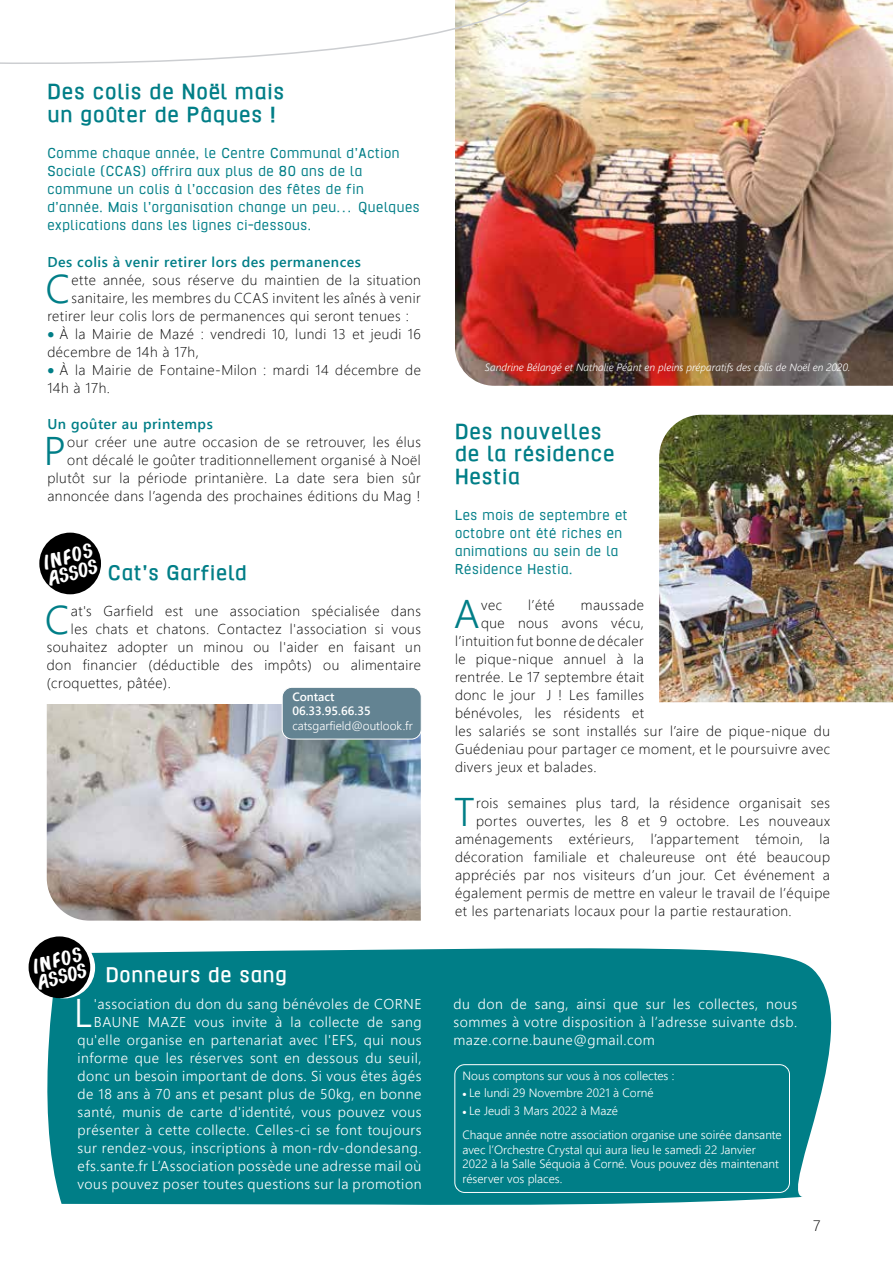
<style>
.page{position:relative;width:893px;height:1263px;background:#fff}
.page>*{position:absolute;margin:0;border:0;box-sizing:border-box;transform-origin:0 0}
.t1{font:39.9px "Webly Sleek UI Semilight";color:#007e87}
.t2{font:39.9px "Webly Sleek UI Semilight";color:#fff}
.t3{font:700 24.75px/22.5px "Hurufo&Numero";letter-spacing:.035em;color:#007e87}
.t4{font:700 24px "Hurufo&Numero";letter-spacing:.035em;color:#fff}
.t5{font:700 24px "Hurufo&Numero";letter-spacing:.035em;color:#007e87}
.t6{font:18.15px/17.1px "Bonoco";color:#fff}
.t7{font:16.5px/18px "Hurufo&Numero";letter-spacing:.035em;color:#007e87}
.t8{font:15px "Webly Sleek UI Light";color:#000}
.t9{font:14.25px/18px "Webly Sleek UI Light";letter-spacing:.035em;color:#000}
.t10{font:14.25px/18px "Webly Sleek UI Semilight";letter-spacing:.035em;color:#fff;text-align:right}
.t11{font:14.25px "Webly Sleek UI Semibold";letter-spacing:.035em;color:#007e87}
.t12{font:12px/14.4px "Webly Sleek UI Semilight";color:#fff}
.t13{font:12px/14.4px "Webly Sleek UI Semibold";color:#fff}
.t14{font:italic 10.5px "Webly Sleek UI Semilight";color:#fff}
.s1{color:#007e87}
</style>
<div class="page">
<img style="left:47px;top:704px;width:374px;height:216px">
<img style="left:455px;top:0;width:438px;height:386px">
<img style="left:0;top:0;width:826px;height:247px">
<svg style="left:31px;top:943px;width:801px;height:262px;background:#168991"></svg>
<div style="left:282px;top:687px;width:139px;height:52px;background:#638392;border-radius:10px"></div>
<div style="left:282px;top:687px;width:140px;height:52px;border:1px solid #fff;border-radius:10px"></div>
<svg style="left:44px;top:533px;width:62px;height:62px"></svg>
<div style="left:39px;top:533px;width:62px;height:61px;background:#000;border-radius:50%"></div>
<svg style="left:33px;top:937px;width:62px;height:61px"></svg>
<div style="left:29px;top:936px;width:61px;height:62px;background:#000;border-radius:50%"></div>
<img style="left:659px;top:415px;width:234px;height:287px">
<div style="left:455px;top:1065px;width:334px;height:127px;background:#007e87;border-radius:10px"></div>
<div style="left:454px;top:1064px;width:336px;height:129px;border:1px solid #fff;border-radius:10px"></div>
<h2 class="t3" style="left:47px;top:81px;width:238px">Des colis de Noël mais un goûter de Pâques !</h2>
<p class="t7" style="left:47px;top:144px;width:374px">Comme chaque année, le Centre Communal d’Action Sociale (CCAS) offrira aux plus de 80 ans de la commune un colis à l’occasion des fêtes de fin d’année. Mais l’organisation change un peu… Quelques explications dans les lignes ci-dessous.</p>
<p class="t11" style="left:47px;top:251px;width:315px">Des colis à venir retirer lors des permanences</p>
<h1 class="t1" style="left:45px;top:258px;width:26px">C</h1>
<p class="t9" style="left:72px;top:270px;width:351px">ette année, sous réserve du maintien de la situation</p>
<p class="t9" style="left:72px;top:288px;width:351px">sanitaire, les membres du CCAS invitent les aînés à venir</p>
<p class="t9" style="left:47px;top:306px;width:363px">retirer leur colis lors de permanences qui seront tenues :</p>
<p class="t9" style="left:47px;top:324px;width:375px"><span class="s1">•</span> À la Mairie de Mazé : vendredi 10, lundi 13 et jeudi 16 décembre de 14h à 17h,</p>
<p class="t9" style="left:47px;top:360px;width:375px"><span class="s1">•</span> À la Mairie de Fontaine-Milon : mardi 14 décembre de<br>14h à 17h.</p>
<p class="t11" style="left:47px;top:413px;width:167px">Un goûter au printemps</p>
<h1 class="t1" style="left:44px;top:420px;width:24px">P</h1>
<p class="t9" style="left:47px;top:432px;width:375px;text-align:right">our créer une autre occasion de se retrouver, les élus ont décalé le goûter traditionnellement organisé à Noël plutôt sur la période printanière. La date sera bien sûr annoncée dans l’agenda des prochaines éditions du Mag !</p>
<p class="t6" style="left:41px;top:553px;width:53px;rotate:-15deg">Infos assos</p>
<h3 class="t5" style="left:108px;top:562px;width:140px">Cat’s Garfield</h3>
<h1 class="t1" style="left:45px;top:590px;width:26px">C</h1>
<p class="t9" style="left:71px;top:602px;width:351px">at's Garfield est une association spécialisée dans</p>
<p class="t9" style="left:71px;top:620px;width:351px">les chats et chatons. Contactez l'association si vous</p>
<p class="t9" style="left:47px;top:638px;width:376px">souhaitez adopter un minou ou l'aider en faisant un</p>
<p class="t9" style="left:47px;top:656px;width:376px">don financier (déductible des impôts) ou alimentaire</p>
<p class="t9" style="left:47px;top:674px;width:126px">(croquettes, pâtée).</p>
<p class="t13" style="left:292px;top:689px;width:80px">Contact<br>06.33.95.66.35</p>
<p class="t12" style="left:292px;top:718px;width:122px">catsgarfield@outlook.fr</p>
<p class="t6" style="left:30px;top:957px;width:53px;rotate:-15deg">Infos assos</p>
<h3 class="t4" style="left:106px;top:964px;width:183px">Donneurs de sang</h3>
<p class="t14" style="left:485px;top:360px;width:367px">Sandrine Bélangé et Nathalie Péant en pleins préparatifs des colis de Noël en 2020.</p>
<h2 class="t3" style="left:455px;top:420px;width:161px">Des nouvelles de la résidence<br>Hestia</h2>
<p class="t7" style="left:455px;top:506px;width:174px">Les mois de septembre et octobre ont été riches en animations au sein de la<br>Résidence Hestia.</p>
<h1 class="t1" style="left:454px;top:583px;width:27px">A</h1>
<p class="t9" style="left:481px;top:595px;width:22px">vec</p>
<p class="t9" style="left:528px;top:595px;width:28px">l’été</p>
<p class="t9" style="left:581px;top:595px;width:65px">maussade</p>
<p class="t9" style="left:481px;top:613px;width:164px">que nous avons vécu,</p>
<p class="t9" style="left:455px;top:631px;width:190px">l’intuition fut bonne de décaler</p>
<p class="t9" style="left:455px;top:649px;width:190px">le pique-nique annuel à la</p>
<p class="t9" style="left:455px;top:667px;width:191px">rentrée. Le 17 septembre était</p>
<p class="t9" style="left:455px;top:685px;width:190px">donc le jour J ! Les familles</p>
<p class="t9" style="left:455px;top:703px;width:190px">bénévoles, les résidents et</p>
<p class="t9" style="left:455px;top:721px;width:376px">les salariés se sont installés sur l’aire de pique-nique du</p>
<p class="t9" style="left:455px;top:739px;width:377px">Guédeniau pour partager ce moment, et le poursuivre avec</p>
<p class="t9" style="left:455px;top:757px;width:143px">divers jeux et balades.</p>
<h1 class="t1" style="left:454px;top:781px;width:22px">T</h1>
<p class="t9" style="left:476px;top:793px;width:355px">rois semaines plus tard, la résidence organisait ses</p>
<p class="t9" style="left:476px;top:811px;width:355px">portes ouvertes, les 8 et 9 octobre. Les nouveaux</p>
<p class="t9" style="left:455px;top:829px;width:376px">aménagements extérieurs, l’appartement témoin, la</p>
<p class="t9" style="left:455px;top:847px;width:377px">décoration familiale et chaleureuse ont été beaucoup</p>
<p class="t9" style="left:455px;top:865px;width:376px">appréciés par nos visiteurs d’un jour. Cet événement a</p>
<p class="t9" style="left:455px;top:883px;width:376px">également permis de mettre en valeur le travail de l’équipe</p>
<p class="t9" style="left:455px;top:901px;width:338px">et les partenariats locaux pour la partie restauration.</p>
<p class="t10" style="left:78px;top:994px;width:345px">'association du don du sang bénévoles de CORNE BAUNE MAZE vous invite à la collecte de sang qu'elle organise en partenariat avec l'EFS, qui nous informe que les réserves sont en dessous du seuil, donc un besoin important de dons. Si vous êtes âgés de 18 ans à 70 ans et pesant plus de 50kg, en bonne santé, munis de carte d'identité, vous pouvez vous présenter à cette collecte. Celles-ci se font toujours sur rendez-vous, inscriptions à mon-rdv-dondesang. efs.sante.fr L’Association possède une adresse mail où vous pouvez poser toutes questions sur la promotion</p>
<p class="t10" style="left:453px;top:994px;width:345px;text-align:justify">du don de sang, ainsi que sur les collectes, nous sommes à votre disposition à l’adresse suivante dsb. maze.corne.baune@gmail.com</p>
<h1 class="t2" style="left:74px;top:982px;width:20px">L</h1>
<p class="t12" style="left:462px;top:1068px;width:213px">Nous comptons sur vous à nos collectes :</p>
<p class="t12" style="left:462px;top:1085px;width:193px">• Le lundi 29 Novembre 2021 à Corné</p>
<p class="t12" style="left:462px;top:1097px;width:321px;line-height:24.9px">• Le Jeudi 3 Mars 2022 à Mazé<br>Chaque année notre association organise une soirée dansante</p>
<p class="t12" style="left:462px;top:1142px;width:318px">avec l’Orchestre Crystal qui aura lieu le samedi 22 Janvier<br>2022 à la Salle Séquoia à Corné. Vous pouvez dès maintenant réserver vos places.</p>
<p class="t8" style="left:813px;top:1215px;width:9px">7</p>
</div>
